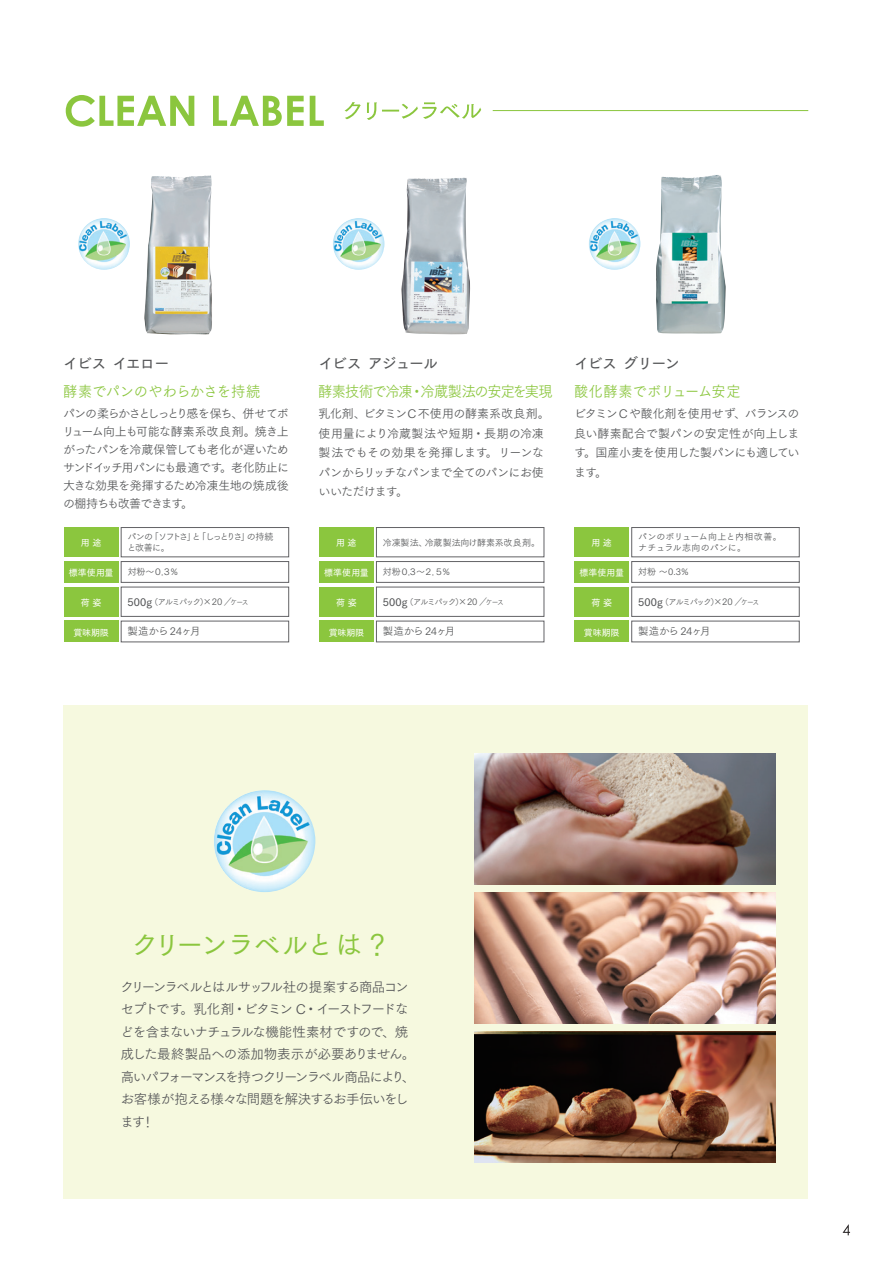
<style>
.page{position:relative;width:893px;height:1263px;background:#fff}
.page>*{position:absolute;margin:0;border:0;box-sizing:border-box;transform-origin:0 0}
.t1{font:27px "Tsuku Go Pr 5 M";letter-spacing:-.055em;color:#8bc63e}
.t2{font:15px "Tsuku Go Pr 5 R";letter-spacing:-.015em;color:#8bc63e;scale:.95 1}
.t3{font:15px "Tsuku Go Pr 5 D";letter-spacing:-.08em;color:#545557}
.t4{font:15px "Tsuku Go Pr 5 R";letter-spacing:-.05em;color:#8bc63e;scale:.95 1}
.t5{font:13.5px/22.5px "Tsuku Go Pr 5 R";letter-spacing:-.09em;color:#545557}
.t6{font:12px/19.5px "Tsuku Go Pr 5 R";letter-spacing:-.04em;color:#545557;text-align:justify}
.t7{font:10.5px "Tsuku Go Pr 5 R";letter-spacing:-.03em;color:#545557}
.t8{font:9px "Tsuku Go Pr 5 R";letter-spacing:-.025em;color:#545557}
.t9{font:9px "Tsuku Go Pr 5 D";color:#fff}
.t10{font:9px/10.5px "Tsuku Go Pr 5 R";letter-spacing:.005em;color:#545557}
.t11{font:9px/10.5px "Tsuku Go Pr 5 R";letter-spacing:-.145em;color:#545557}
.t12{font:8.25px "Tsuku Go Pr 5 R";letter-spacing:-.17em;color:#545557}
.s1{font-family:"Tsuku Go Pr 5 D";font-size:10.5px}
.s2{font-size:9px}
.s3{font-size:7.5px}
</style>
<div class="page">
<svg style="left:842px;top:1224px;width:8px;height:11px"></svg>
<div style="left:64px;top:705px;width:744px;height:494px;background:#f6f9df"></div>
<img style="left:214px;top:790px;width:101px;height:102px">
<svg style="left:66px;top:95px;width:258px;height:32px"></svg>
<svg style="left:345px;top:102px;width:136px;height:18px"></svg>
<hr style="left:493px;top:110px;width:315px;height:1px;background:#8bc63e">
<img style="left:656px;top:175px;width:70px;height:159px">
<img style="left:144px;top:175px;width:68px;height:159px">
<img style="left:401px;top:177px;width:70px;height:157px">
<img style="left:475px;top:892px;width:300px;height:131px">
<img style="left:475px;top:753px;width:300px;height:132px">
<img style="left:475px;top:1031px;width:300px;height:131px">
<img style="left:78px;top:218px;width:52px;height:52px">
<img style="left:333px;top:218px;width:51px;height:52px">
<img style="left:589px;top:218px;width:51px;height:52px">
<div style="left:64px;top:527px;width:55px;height:30px;background:#8bc63e"></div>
<div style="left:319px;top:527px;width:55px;height:30px;background:#8bc63e"></div>
<div style="left:574px;top:527px;width:55px;height:30px;background:#8bc63e"></div>
<div style="left:64px;top:561px;width:55px;height:22px;background:#8bc63e"></div>
<div style="left:319px;top:561px;width:55px;height:22px;background:#8bc63e"></div>
<div style="left:574px;top:561px;width:55px;height:22px;background:#8bc63e"></div>
<div style="left:64px;top:620px;width:55px;height:22px;background:#8bc63e"></div>
<div style="left:319px;top:620px;width:55px;height:22px;background:#8bc63e"></div>
<div style="left:574px;top:620px;width:55px;height:22px;background:#8bc63e"></div>
<div style="left:64px;top:587px;width:55px;height:29px;background:#8bc63e"></div>
<div style="left:319px;top:587px;width:55px;height:29px;background:#8bc63e"></div>
<div style="left:574px;top:587px;width:55px;height:29px;background:#8bc63e"></div>
<div style="left:121px;top:527px;width:168px;height:30px;border:1px solid #636366"></div>
<div style="left:376px;top:527px;width:168px;height:30px;border:1px solid #636366"></div>
<div style="left:631px;top:527px;width:168px;height:30px;border:1px solid #636366"></div>
<div style="left:121px;top:561px;width:168px;height:22px;border:1px solid #636366"></div>
<div style="left:376px;top:561px;width:168px;height:22px;border:1px solid #636366"></div>
<div style="left:631px;top:561px;width:168px;height:22px;border:1px solid #636366"></div>
<div style="left:121px;top:587px;width:168px;height:30px;border:1px solid #636366"></div>
<div style="left:376px;top:587px;width:168px;height:30px;border:1px solid #636366"></div>
<div style="left:631px;top:587px;width:168px;height:30px;border:1px solid #636366"></div>
<p class="t3" style="left:63px;top:351px;width:108px">イビス イエロー</p>
<p class="t3" style="left:319px;top:351px;width:121px">イビス アジュール</p>
<p class="t3" style="left:574px;top:351px;width:107px">イビス グリーン</p>
<p class="t6" style="left:63px;top:404px;width:228px;line-height:18px">パンの柔らかさとしっとり感を保ち、併せてボリューム向上も可能な酵素系改良剤。焼き上がったパンを冷蔵保管しても老化が遅いためサンドイッチ用パンにも最適です。老化防止に大きな効果を発揮するため冷凍生地の焼成後の棚持ちも改善できます。</p>
<p class="t6" style="left:319px;top:403px;width:233px;text-align:left">乳化剤、ビタミンＣ不使用の酵素系改良剤。使用量により冷蔵製法や短期・長期の冷凍製法でもその効果を発揮します。リーンなパンからリッチなパンまで全てのパンにお使いいただけます。</p>
<p class="t6" style="left:574px;top:403px;width:227px">ビタミンC や酸化剤を使用せず、バランスの良い酵素配合で製パンの安定性が向上します。国産小麦を使用した製パンにも適しています。</p>
<p class="t2" style="left:63px;top:378px;width:209px">酵素でパンのやわらかさを持続</p>
<p class="t4" style="left:318px;top:378px;width:248px">酵素技術で冷凍・冷蔵製法の安定を実現</p>
<p class="t2" style="left:574px;top:378px;width:177px">酸化酵素でボリューム安定</p>
<p class="t11" style="left:127px;top:531px;width:148px">パンの「ソフトさ」と「しっとりさ」の持続と改善に。</p>
<p class="t8" style="left:383px;top:534px;width:159px">冷凍製法、冷蔵製法向け酵素系改良剤。</p>
<p class="t10" style="left:638px;top:531px;width:145px">パンのボリューム向上と内相改善。ナチュラル志向のパンに。</p>
<p class="t8" style="left:128px;top:564px;width:53px">対粉～０．３％</p>
<p class="t8" style="left:383px;top:564px;width:69px">対粉０．３～２．５％</p>
<p class="t8" style="left:638px;top:564px;width:53px">対粉 ～0.3％</p>
<p class="t12" style="left:128px;top:595px;width:123px"><span class="s1">500g</span>（アルミパック）<span class="s2">×20 ／</span><span class="s3">ケース</span></p>
<p class="t12" style="left:383px;top:595px;width:123px"><span class="s1">500g</span>（アルミパック）<span class="s2">×20 ／</span><span class="s3">ケース</span></p>
<p class="t12" style="left:638px;top:595px;width:123px"><span class="s1">500g</span>（アルミパック）<span class="s2">×20 ／</span><span class="s3">ケース</span></p>
<p class="t7" style="left:128px;top:622px;width:74px">製造から24ヶ月</p>
<p class="t7" style="left:383px;top:622px;width:74px">製造から 24ヶ月</p>
<p class="t7" style="left:638px;top:622px;width:74px">製造から 24ヶ月</p>
<p class="t9" style="left:81px;top:535px;width:22px">用 途</p>
<p class="t9" style="left:336px;top:535px;width:22px">用 途</p>
<p class="t9" style="left:591px;top:535px;width:22px">用 途</p>
<p class="t9" style="left:69px;top:565px;width:46px">標準使用量</p>
<p class="t9" style="left:324px;top:565px;width:46px">標準使用量</p>
<p class="t9" style="left:579px;top:565px;width:46px">標準使用量</p>
<p class="t9" style="left:81px;top:595px;width:22px">荷 姿</p>
<p class="t9" style="left:336px;top:595px;width:22px">荷 姿</p>
<p class="t9" style="left:591px;top:595px;width:22px">荷 姿</p>
<p class="t9" style="left:73px;top:624px;width:37px">賞味期限</p>
<p class="t9" style="left:329px;top:624px;width:37px">賞味期限</p>
<p class="t9" style="left:584px;top:624px;width:37px">賞味期限</p>
<h1 class="t1" style="left:132px;top:922px;width:261px">クリーンラベルとは？</h1>
<p class="t5" style="left:120px;top:974px;width:297px">クリーンラベルとはルサッフル社の提案する商品コンセプトです。乳化剤・ビタミン C・イーストフードなどを含まないナチュラルな機能性素材ですので、焼成した最終製品への添加物表示が必要ありません。高いパフォーマンスを持つクリーンラベル商品により、お客様が抱える様々な問題を解決するお手伝いをします！</p>
</div>
